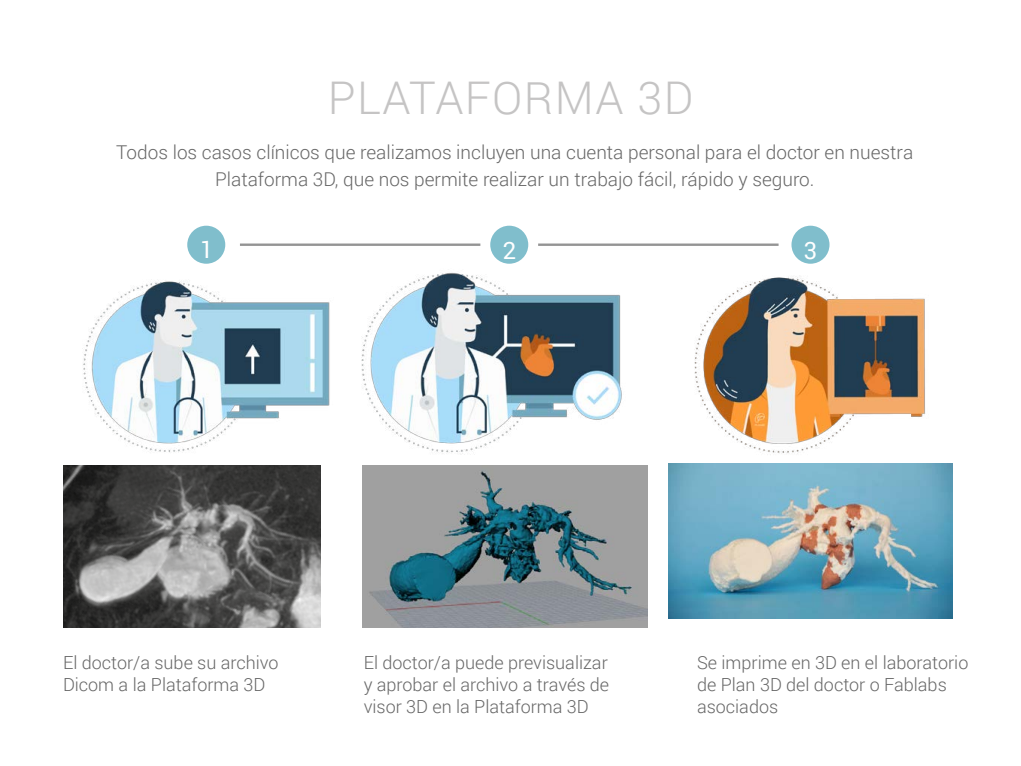
<style>
.page{position:relative;width:1021px;height:766px;background:#fff}
.page>*{position:absolute;margin:0;border:0;box-sizing:border-box;transform-origin:0 0}
.t1{font:300 45px "Roboto";letter-spacing:.03em;color:#c5c4c4}
.t2{font:23.9px "Roboto";color:#fff}
.t3{font:300 19px/27px "Roboto";color:#676767;text-align:center}
.t4{font:300 18px/22px "Roboto";color:#676767}
</style>
<div class="page">
<div style="left:791px;top:226px;width:38px;height:38px;background:#80becc;border-radius:50%"></div>
<hr style="left:538px;top:243px;width:240px;height:3px;background:#676767">
<img style="left:63px;top:520px;width:257px;height:107px">
<img style="left:362px;top:524px;width:285px;height:103px">
<img style="left:63px;top:225px;width:268px;height:295px">
<img style="left:331px;top:225px;width:322px;height:299px">
<img style="left:652px;top:270px;width:301px;height:205px">
<img style="left:668px;top:464px;width:284px;height:154px">
<h1 class="t1" style="left:328px;top:66px;width:367px">PLATAFORMA 3D</h1>
<p class="t3" style="left:116px;top:138px;width:798px">Todos los casos clínicos que realizamos incluyen una cuenta personal para el doctor en nuestra<br>Plataforma 3D, que nos permite realizar un trabajo fácil, rápido y seguro.</p>
<h2 class="t2" style="left:200px;top:233px;width:15px">1</h2>
<h2 class="t2" style="left:503px;top:233px;width:15px">2</h2>
<h2 class="t2" style="left:803px;top:234px;width:15px">3</h2>
<p class="t4" style="left:63px;top:650px;width:217px">El doctor/a sube su archivo<br>Dicom a la Plataforma 3D</p>
<p class="t4" style="left:363px;top:650px;width:247px;text-align:justify">El doctor/a puede previsualizar y aprobar el archivo a través de visor 3D en la Plataforma 3D</p>
<p class="t4" style="left:697px;top:650px;width:273px">Se imprime en 3D en el laboratorio de Plan 3D del doctor o Fablabs asociados</p>
</div>
